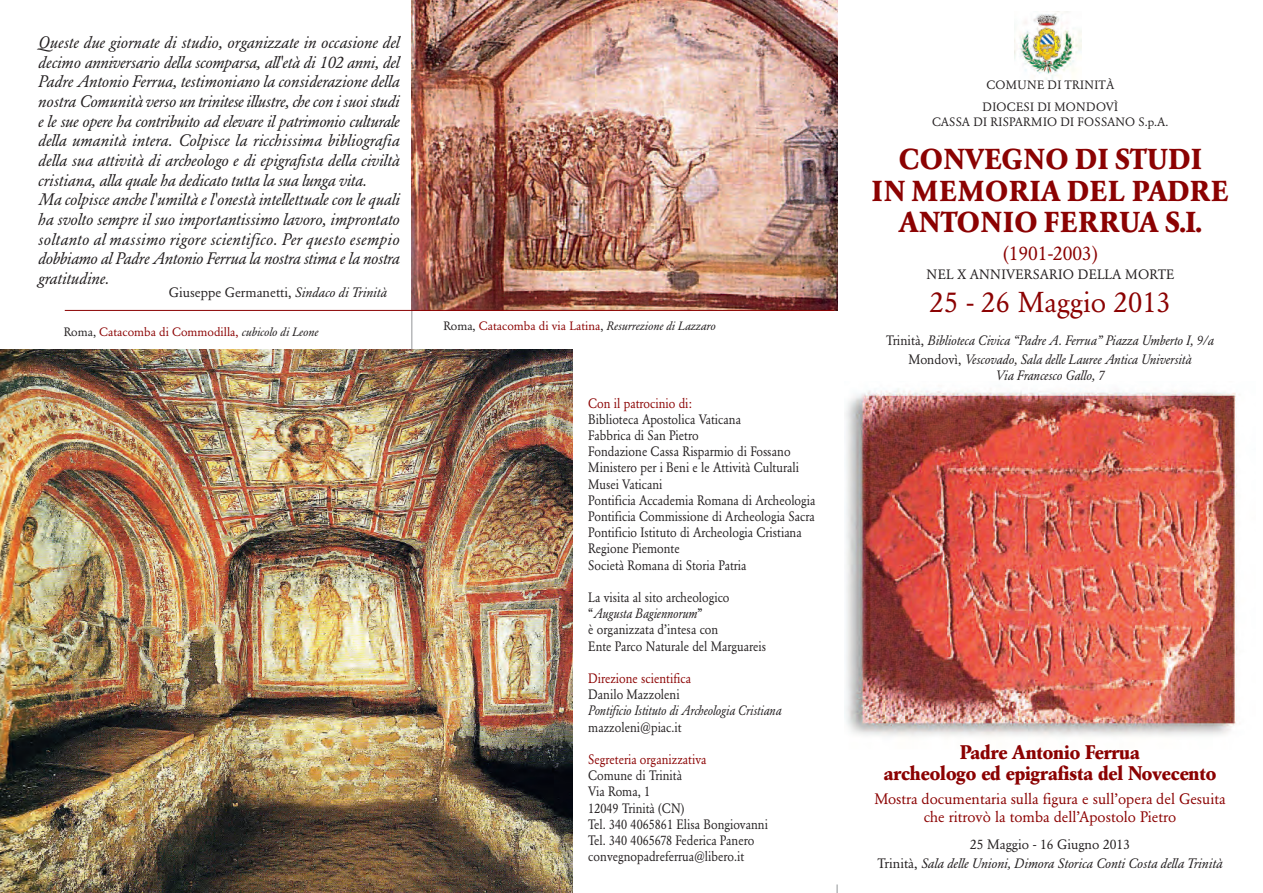
<style>
.page{position:relative;width:1263px;height:893px;background:#fff}
.page>*{position:absolute;margin:0;border:0;box-sizing:border-box;transform-origin:0 0}
.t1{font:700 28.5px/31.5px "Garamond BE";letter-spacing:.04em;color:#8b0202;text-align:center}
.t2{font:28.5px "Garamond BE";color:#8b0202}
.t3{font:700 19.5px/21px "Garamond BE";color:#8b0202;text-align:center}
.t4{font:19.5px "Garamond BE";color:#8b0202}
.t5{font:italic 16.5px/19.6px "Garamond BE";color:#231f20}
.t6{font:15px/18px "Garamond BE";color:#8b0202;text-align:center}
.t7{font:13.5px/16.2px "Garamond BE";color:#231f20;scale:.9 1}
.t8{font:italic 13.5px/19.2px "Garamond BE";color:#231f20;text-align:center;scale:.95 1}
.t9{font:italic 13.5px/19.5px "Garamond BE";color:#231f20;text-align:center}
.t10{font:13.5px "Garamond BE";color:#8b0202;scale:.9 1}
.t11{font:italic 13.5px "Garamond BE";color:#231f20;scale:.9 1}
.t12{font:13.5px "Garamond BE";color:#231f20}
.t13{font:13.5px "Garamond BE";letter-spacing:.02em;color:#231f20}
.t14{font:12px/22.5px "Garamond BE";letter-spacing:.02em;color:#231f20;text-align:center}
.t15{font:italic 12px "Garamond BE";color:#231f20}
.t16{font:12px "Garamond BE";color:#8b0202}
.s1{font-style:italic}
.s2{color:#231f20}
.s3{font-style:italic;color:#231f20}
.s4{font-style:normal}
.s5{font-style:normal;color:#8b0202}
</style>
<div class="page">
<img style="left:1014px;top:11px;width:67px;height:68px">
<img style="left:844px;top:389px;width:393px;height:348px">
<hr style="left:411px;top:0;width:1px;height:893px;background:#939598">
<img style="left:411px;top:0;width:427px;height:310px">
<hr style="left:65px;top:310px;width:769px;height:1px;background:#8b0202">
<img style="left:0;top:349px;width:573px;height:544px">
<p class="t5" style="left:38px;top:33px;width:363px">Queste due giornate di studio, organizzate in occasione del decimo anniversario della scomparsa, all'età di 102 anni, del Padre Antonio Ferrua, testimoniano la considerazione della nostra Comunità verso un trinitese illustre, che con i suoi studi e le sue opere ha contribuito ad elevare il patrimonio culturale della umanità intera. Colpisce la ricchissima bibliografia della sua attività di archeologo e di epigrafista della civiltà cristiana, alla quale ha dedicato tutta la sua lunga vita.<br>Ma colpisce anche l'umiltà e l'onestà intellettuale con le quali ha svolto sempre il suo importantissimo lavoro, improntato soltanto al massimo rigore scientifico. Per questo esempio dobbiamo al Padre Antonio Ferrua la nostra stima e la nostra gratitudine.</p>
<p class="t12" style="left:169px;top:285px;width:219px">Giuseppe Germanetti, <span class="s1">Sindaco di Trinità</span></p>
<p class="t16" style="left:64px;top:325px;width:256px"><span class="s2">Roma,</span> Catacomba di Commodilla, <span class="s3">cubicolo di Leone</span></p>
<p class="t15" style="left:443px;top:318px;width:274px"><span class="s4">Roma,</span> <span class="s5">Catacomba di via Latina</span><span class="s4">,</span> Resurrezione di Lazzaro</p>
<p class="t10" style="left:588px;top:395px;width:117px">Con il patrocinio di:</p>
<p class="t7" style="left:588px;top:411px;width:254px">Biblioteca Apostolica Vaticana<br>Fabbrica di San Pietro<br>Fondazione Cassa Risparmio di Fossano Ministero per i Beni e le Attività Culturali Musei Vaticani<br>Pontificia Accademia Romana di Archeologia Pontificia Commissione di Archeologia Sacra Pontificio Istituto di Archeologia Cristiana Regione Piemonte<br>Società Romana di Storia Patria</p>
<p class="t7" style="left:588px;top:589px;width:199px">La visita al sito archeologico “<span class="s1">Augusta Bagiennorum</span>”<br>è organizzata d’intesa con<br>Ente Parco Naturale del Marguareis</p>
<p class="t10" style="left:588px;top:670px;width:116px">Direzione scientifica</p>
<p class="t7" style="left:588px;top:687px;width:103px">Danilo Mazzoleni</p>
<p class="t11" style="left:588px;top:703px;width:216px">Pontificio Istituto di Archeologia Cristiana</p>
<p class="t7" style="left:588px;top:719px;width:105px">mazzoleni@piac.it</p>
<p class="t10" style="left:588px;top:751px;width:133px">Segreteria organizzativa</p>
<p class="t7" style="left:588px;top:768px;width:201px">Comune di Trinità<br>Via Roma, 1<br>12049 Trinità (CN)<br>Tel. 340 4065861 Elisa Bongiovanni<br>Tel. 340 4065678 Federica Panero convegnopadreferrua@libero.it</p>
<p class="t14" style="left:982px;top:74px;width:137px">COMUNE DI TRINITÀ<br>DIOCESI DI MONDOVÌ</p>
<p class="t14" style="left:932px;top:110px;width:238px">CASSA DI RISPARMIO DI FOSSANO S.p.A.</p>
<h1 class="t1" style="left:872px;top:144px;width:358px">CONVEGNO DI STUDI<br>IN MEMORIA DEL PADRE<br>ANTONIO FERRUA S.I.</h1>
<p class="t4" style="left:1003px;top:242px;width:96px">(1901-2003)</p>
<p class="t13" style="left:926px;top:266px;width:249px">NEL X ANNIVERSARIO DELLA MORTE</p>
<h1 class="t2" style="left:930px;top:285px;width:243px">25 - 26 Maggio 2013</h1>
<p class="t8" style="left:886px;top:330px;width:347px"><span class="s4">Trinità,</span> Biblioteca Civica “Padre A. Ferrua” Piazza Umberto I, 9/a<br><span class="s4">Mondovì,</span> Vescovado, Sala delle Lauree Antica Università</p>
<p class="t8" style="left:995px;top:366px;width:117px">Via Francesco Gallo, 7</p>
<p class="t3" style="left:884px;top:741px;width:334px">Padre Antonio Ferrua<br>archeologo ed epigrafista del Novecento</p>
<p class="t6" style="left:874px;top:789px;width:353px">Mostra documentaria sulla figura e sull’opera del Gesuita che ritrovò la tomba dell’Apostolo Pietro</p>
<p class="t9" style="left:878px;top:834px;width:346px"><span class="s4">25 Maggio - 16 Giugno 2013<br>Trinità,</span> Sala delle Unioni, Dimora Storica Conti Costa della Trinità</p>
</div>
